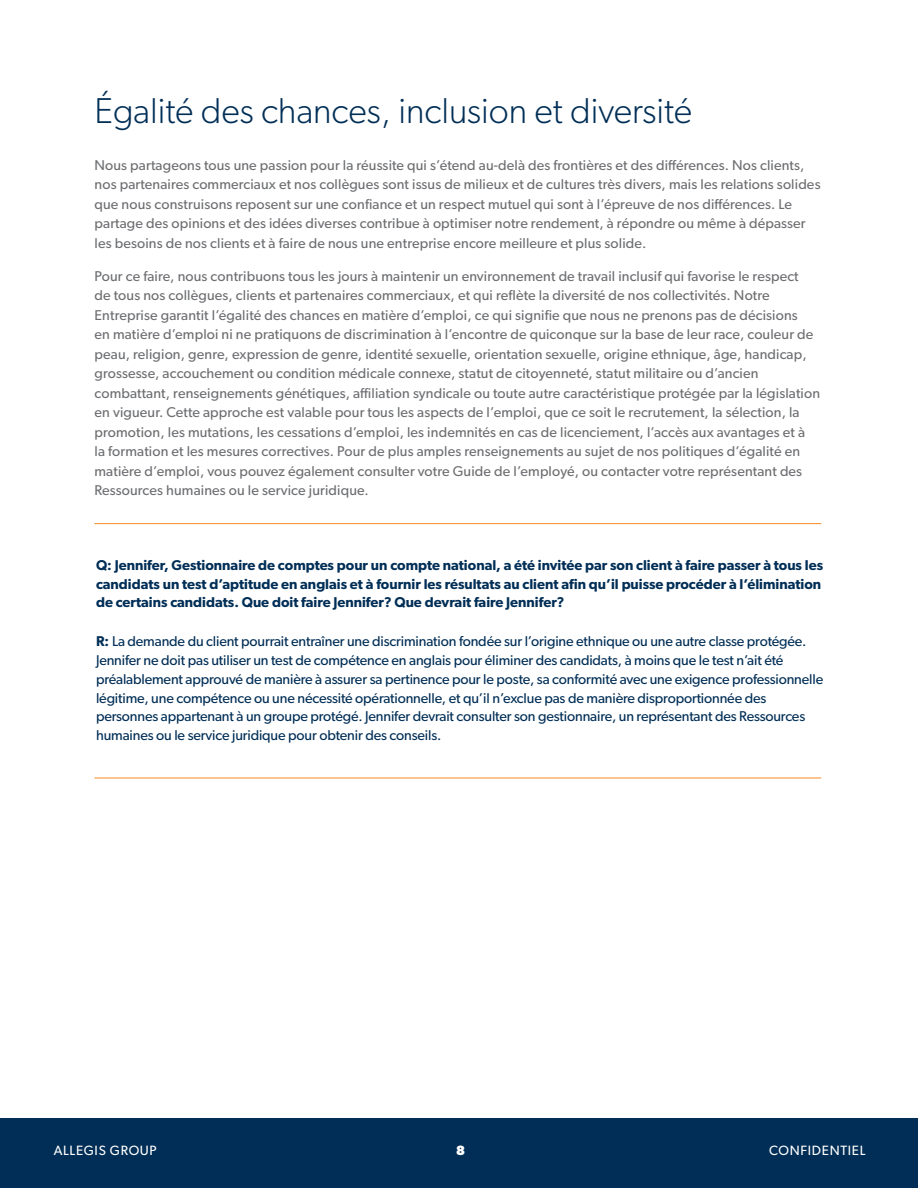
<style>
.page{position:relative;width:918px;height:1188px;background:#fff}
.page>*{position:absolute;margin:0;border:0;box-sizing:border-box;transform-origin:0 0}
.t1{font:300 36px "Gibson";color:#002e56}
.t2{font:14.25px/19.5px "Gibson";letter-spacing:.01em;color:#6d6e71}
.t3{font:14.25px/18.8px "Gibson";letter-spacing:-.01em;color:#002e56}
.t4{font:600 14.25px/18.8px "Gibson";color:#002e56}
.t5{font:13.5px "Gibson";letter-spacing:.05em;color:#fff}
.t6{font:700 13.5px "Gibson";color:#fff}
.s1{font-weight:600}
</style>
<div class="page">
<div style="left:0;top:1118px;width:918px;height:70px;background:#002e56"></div>
<hr style="left:94px;top:523px;width:727px;height:1px;background:#f68b1f">
<hr style="left:94px;top:778px;width:727px;height:1px;background:#f68b1f">
<h1 class="t1" style="left:95px;top:89px;width:599px">Égalité des chances, inclusion et diversité</h1>
<p class="t2" style="left:95px;top:155px;width:728px">Nous partageons tous une passion pour la réussite qui s’étend au-delà des frontières et des différences. Nos clients, nos partenaires commerciaux et nos collègues sont issus de milieux et de cultures très divers, mais les relations solides que nous construisons reposent sur une confiance et un respect mutuel qui sont à l’épreuve de nos différences. Le partage des opinions et des idées diverses contribue à optimiser notre rendement, à répondre ou même à dépasser les besoins de nos clients et à faire de nous une entreprise encore meilleure et plus solide.</p>
<p class="t2" style="left:95px;top:266px;width:727px">Pour ce faire, nous contribuons tous les jours à maintenir un environnement de travail inclusif qui favorise le respect<br>de tous nos collègues, clients et partenaires commerciaux, et qui reflète la diversité de nos collectivités. Notre Entreprise garantit l’égalité des chances en matière d’emploi, ce qui signifie que nous ne prenons pas de décisions<br>en matière d’emploi ni ne pratiquons de discrimination à l’encontre de quiconque sur la base de leur race, couleur de peau, religion, genre, expression de genre, identité sexuelle, orientation sexuelle, origine ethnique, âge, handicap, grossesse, accouchement ou condition médicale connexe, statut de citoyenneté, statut militaire ou d’ancien combattant, renseignements génétiques, affiliation syndicale ou toute autre caractéristique protégée par la législation en vigueur. Cette approche est valable pour tous les aspects de l’emploi, que ce soit le recrutement, la sélection, la promotion, les mutations, les cessations d’emploi, les indemnités en cas de licenciement, l’accès aux avantages et à<br>la formation et les mesures correctives. Pour de plus amples renseignements au sujet de nos politiques d’égalité en matière d’emploi, vous pouvez également consulter votre Guide de l’employé, ou contacter votre représentant des Ressources humaines ou le service juridique.</p>
<p class="t4" style="left:96px;top:555px;width:729px">Q: Jennifer, Gestionnaire de comptes pour un compte national, a été invitée par son client à faire passer à tous les candidats un test d’aptitude en anglais et à fournir les résultats au client afin qu’il puisse procéder à l’élimination de certains candidats. Que doit faire Jennifer? Que devrait faire Jennifer?</p>
<p class="t3" style="left:96px;top:632px;width:729px"><span class="s1">R:</span> La demande du client pourrait entraîner une discrimination fondée sur l’origine ethnique ou une autre classe protégée.<br>Jennifer ne doit pas utiliser un test de compétence en anglais pour éliminer des candidats, à moins que le test n’ait été préalablement approuvé de manière à assurer sa pertinence pour le poste, sa conformité avec une exigence professionnelle légitime, une compétence ou une nécessité opérationnelle, et qu’il n’exclue pas de manière disproportionnée des personnes appartenant à un groupe protégé. Jennifer devrait consulter son gestionnaire, un représentant des Ressources humaines ou le service juridique pour obtenir des conseils.</p>
<p class="t5" style="left:54px;top:1143px;width:105px">ALLEGIS GROUP</p>
<p class="t6" style="left:456px;top:1143px;width:10px">8</p>
<p class="t5" style="left:769px;top:1143px;width:98px">CONFIDENTIEL</p>
</div>
